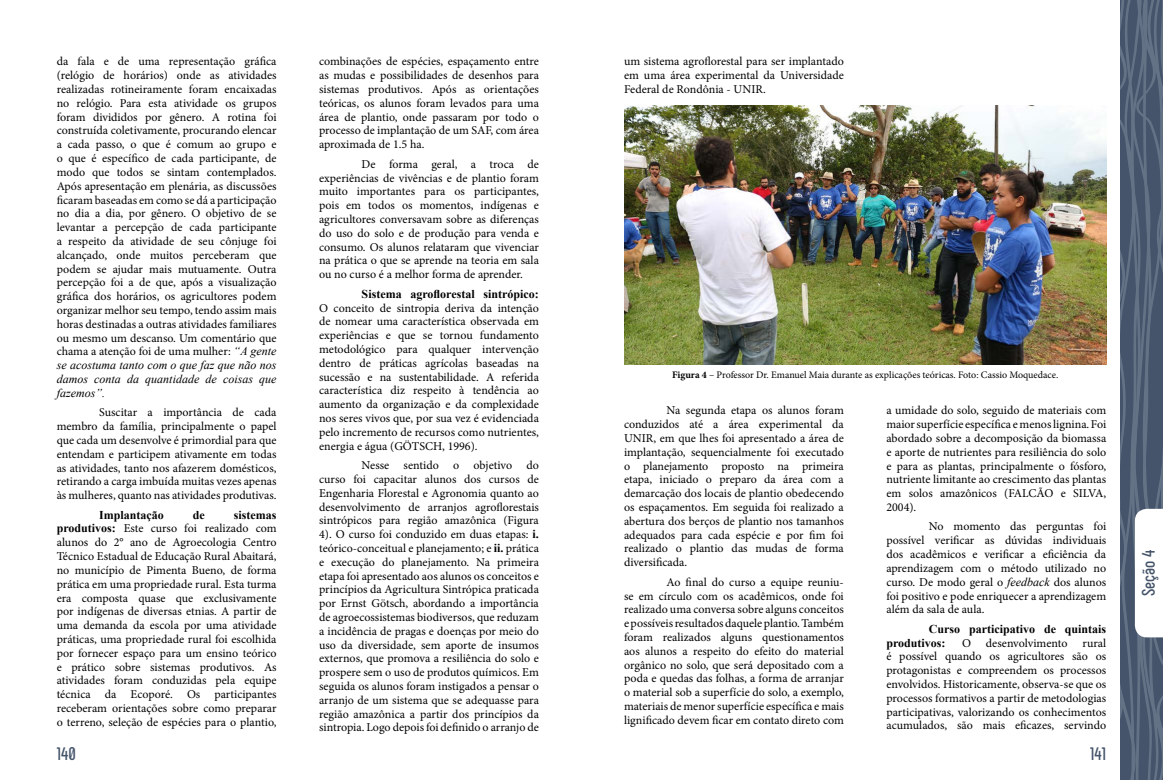
<style>
.page{position:relative;width:1163px;height:780px;background:#fff}
.page>*{position:absolute;margin:0;border:0;box-sizing:border-box;transform-origin:0 0}
.t1{font:700 18px "Phenomena";color:#45546a}
.t2{font:12px/13.8px "Minion Pro";color:#000;text-align:justify}
.t3{font:700 12px/13.8px "Times New Roman";color:#000}
.t4{font:italic 12px/13.8px "Times New Roman";color:#000;text-align:justify}
.t5{font:10px "Minion Pro";color:#000}
.s1{font-family:"Times New Roman";font-style:italic}
.s2{font-family:"Times New Roman";font-weight:700}
.s3{font-weight:700}
</style>
<div class="page">
<svg style="left:1120px;top:0;width:42px;height:780px;background:#616e81"></svg>
<img style="left:624px;top:106px;width:482px;height:258px">
<p class="t2" style="left:57px;top:55px;width:221px">da fala e de uma representação gráfica (relógio de horários) onde as atividades realizadas rotineiramente foram encaixadas no relógio. Para esta atividade os grupos foram divididos por gênero. A rotina foi construída coletivamente, procurando elencar a cada passo, o que é comum ao grupo e o que é específico de cada participante, de modo que todos se sintam contemplados.<br>Após apresentação em plenária, as discussões ficaram baseadas em como se dá a participação no dia a dia, por gênero. O objetivo de se levantar a percepção de cada participante a respeito da atividade de seu cônjuge foi alcançado, onde muitos perceberam que podem se ajudar mais mutuamente. Outra percepção foi a de que, após a visualização gráfica dos horários, os agricultores podem organizar melhor seu tempo, tendo assim mais horas destinadas a outras atividades familiares ou mesmo um descanso. Um comentário que chama a atenção foi de uma mulher: <span class="s1">“A gente</span></p>
<p class="t4" style="left:57px;top:358px;width:221px">se acostuma tanto com o que faz que não nos damos conta da quantidade de coisas que fazemos”.</p>
<p class="t2" style="left:57px;top:405px;width:221px;text-indent:43px">Suscitar a importância de cada membro da família, principalmente o papel que cada um desenvolve é primordial para que entendam e participem ativamente em todas as atividades, tanto nos afazerem domésticos, retirando a carga imbuída muitas vezes apenas às mulheres, quanto nas atividades produtivas.</p>
<p class="t3" style="left:99px;top:507px;width:66px">Implantação</p>
<p class="t3" style="left:193px;top:507px;width:13px">de</p>
<p class="t3" style="left:234px;top:507px;width:44px">sistemas</p>
<p class="t2" style="left:57px;top:521px;width:221px"><span class="s2">produtivos:</span> Este curso foi realizado com alunos do 2° ano de Agroecologia Centro Técnico Estadual de Educação Rural Abaitará, no município de Pimenta Bueno, de forma prática em uma propriedade rural. Esta turma era composta quase que exclusivamente por indígenas de diversas etnias. A partir de uma demanda da escola por uma atividade práticas, uma propriedade rural foi escolhida por fornecer espaço para um ensino teórico e prático sobre sistemas produtivos. As atividades foram conduzidas pela equipe técnica da Ecoporé. Os participantes receberam orientações sobre como preparar o terreno, seleção de espécies para o plantio,</p>
<p class="t2" style="left:319px;top:55px;width:221px">combinações de espécies, espaçamento entre as mudas e possibilidades de desenhos para sistemas produtivos. Após as orientações teóricas, os alunos foram levados para uma área de plantio, onde passaram por todo o processo de implantação de um SAF, com área aproximada de 1.5 ha.</p>
<p class="t2" style="left:319px;top:157px;width:221px;text-indent:43px">De forma geral, a troca de experiências de vivências e de plantio foram muito importantes para os participantes, pois em todos os momentos, indígenas e agricultores conversavam sobre as diferenças do uso do solo e de produção para venda e consumo. Os alunos relataram que vivenciar na prática o que se aprende na teoria em sala ou no curso é a melhor forma de aprender.</p>
<p class="t3" style="left:361px;top:286px;width:179px">Sistema agroflorestal sintrópico:</p>
<p class="t2" style="left:319px;top:301px;width:221px">O conceito de sintropia deriva da intenção de nomear uma característica observada em experiências e que se tornou fundamento metodológico para qualquer intervenção dentro de práticas agrícolas baseadas na sucessão e na sustentabilidade. A referida característica diz respeito à tendência ao aumento da organização e da complexidade nos seres vivos que, por sua vez é evidenciada pelo incremento de recursos como nutrientes, energia e água (GÖTSCH, 1996).</p>
<p class="t2" style="left:319px;top:458px;width:221px;text-indent:43px">Nesse sentido o objetivo do curso foi capacitar alunos dos cursos de Engenharia Florestal e Agronomia quanto ao desenvolvimento de arranjos agroflorestais sintrópicos para região amazônica (Figura 4). O curso foi conduzido em duas etapas: <span class="s2">i. </span>teórico-conceitual e planejamento; e <span class="s2">ii.</span> prática e execução do planejamento. Na primeira etapa foi apresentado aos alunos os conceitos e princípios da Agricultura Sintrópica praticada por Ernst Götsch, abordando a importância de agroecossistemas biodiversos, que reduzam a incidência de pragas e doenças por meio do uso da diversidade, sem aporte de insumos externos, que promova a resiliência do solo e prospere sem o uso de produtos químicos. Em seguida os alunos foram instigados a pensar o arranjo de um sistema que se adequasse para região amazônica a partir dos princípios da sintropia. Logo depois foi definido o arranjo de</p>
<p class="t2" style="left:624px;top:55px;width:221px">um sistema agroflorestal para ser implantado em uma área experimental da Universidade Federal de Rondônia - UNIR.</p>
<p class="t5" style="left:672px;top:368px;width:388px"><span class="s3">Figura 4</span> – Professor Dr. Emanuel Maia durante as explicações teóricas. Foto: Cassio Moquedace.</p>
<p class="t2" style="left:624px;top:403px;width:221px;text-indent:43px">Na segunda etapa os alunos foram conduzidos até a área experimental da UNIR, em que lhes foi apresentado a área de implantação, sequencialmente foi executado o planejamento proposto na primeira etapa, iniciado o preparo da área com a demarcação dos locais de plantio obedecendo os espaçamentos. Em seguida foi realizado a abertura dos berços de plantio nos tamanhos adequados para cada espécie e por fim foi realizado o plantio das mudas de forma diversificada.</p>
<p class="t2" style="left:624px;top:575px;width:221px;text-indent:43px">Ao final do curso a equipe reuniu&shy;se em círculo com os acadêmicos, onde foi realizado uma conversa sobre alguns conceitos e possíveis resultados daquele plantio. Também foram realizados alguns questionamentos aos alunos a respeito do efeito do material orgânico no solo, que será depositado com a poda e quedas das folhas, a forma de arranjar o material sob a superfície do solo, a exemplo, materiais de menor superfície específica e mais lignificado devem ficar em contato direto com</p>
<p class="t2" style="left:886px;top:403px;width:221px">a umidade do solo, seguido de materiais com maior superfície específica e menos lignina. Foi abordado sobre a decomposição da biomassa e aporte de nutrientes para resiliência do solo e para as plantas, principalmente o fósforo, nutriente limitante ao crescimento das plantas em solos amazônicos (FALCÃO e SILVA, 2004).</p>
<p class="t2" style="left:886px;top:519px;width:221px;text-indent:43px">No momento das perguntas foi possível verificar as dúvidas individuais dos acadêmicos e verificar a eficiência da aprendizagem com o método utilizado no curso. De modo geral o <span class="s1">feedback</span> dos alunos foi positivo e pode enriquecer a aprendizagem além da sala de aula.</p>
<p class="t3" style="left:886px;top:621px;width:221px;text-indent:43px">Curso participativo de quintais produtivos:</p>
<p class="t2" style="left:886px;top:636px;width:221px;text-indent:76px">O desenvolvimento rural é possível quando os agricultores são os protagonistas e compreendem os processos envolvidos. Historicamente, observa-se que os processos formativos a partir de metodologias participativas, valorizando os conhecimentos acumulados, são mais eficazes, servindo</p>
<h1 class="t1" style="left:57px;top:743px;width:21px">140</h1>
<h1 class="t1" style="left:1089px;top:743px;width:18px">141</h1>
<h1 class="t1" style="left:1137px;top:596px;width:48px;rotate:-90deg">Seção 4</h1>
</div>
